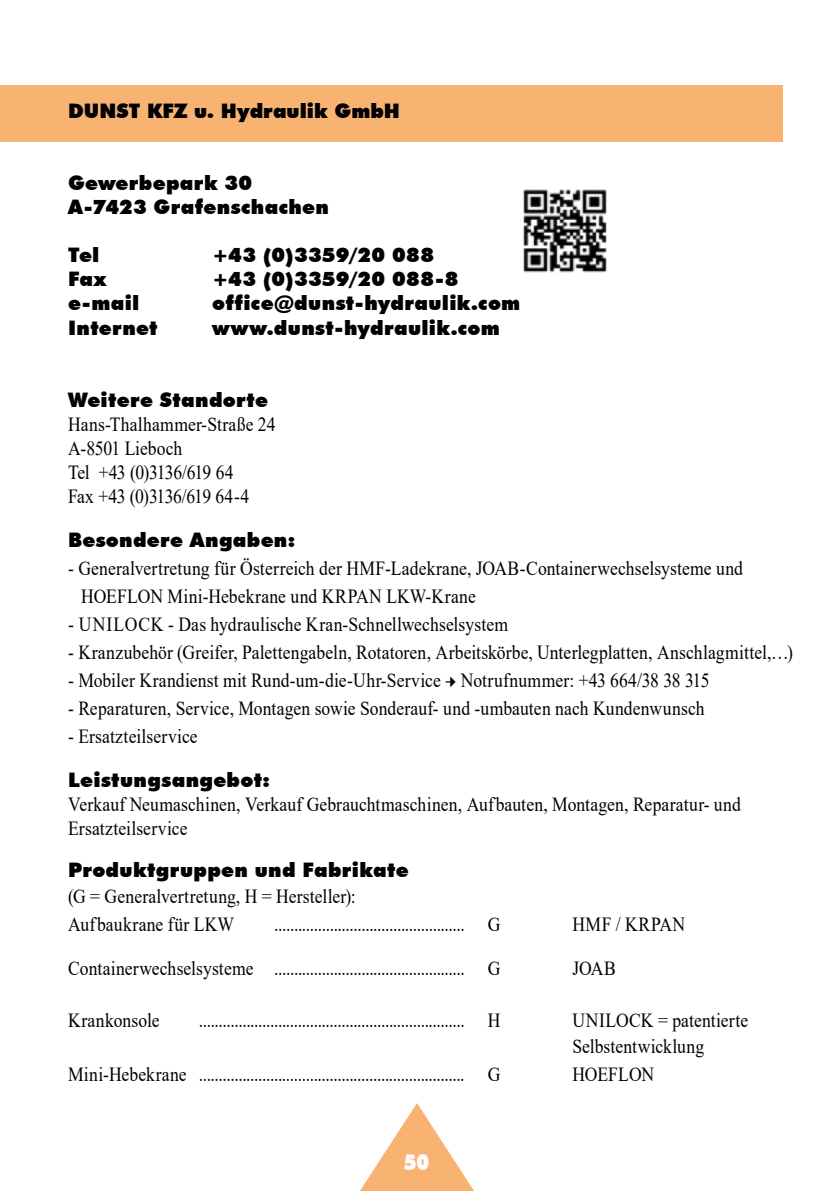
<style>
.page{position:relative;width:834px;height:1191px;background:#fff}
.page>*{position:absolute;margin:0;border:0;box-sizing:border-box;transform-origin:0 0}
.t1{font:900 22px "Futura BT";color:#fff;scale:.85 1}
.t2{font:20px/24px "Times New Roman";letter-spacing:.005em;color:#000;scale:.88 1}
.t3{font:900 20px/24.2px "Futura BT";letter-spacing:.015em;color:#000}
.t4{font:20px "Times New Roman";letter-spacing:.025em;color:#000;scale:.88 1}
.s1{font-family:"Minion Pro"}
</style>
<div class="page">
<svg style="left:360px;top:1103px;width:114px;height:88px"></svg>
<div style="left:384px;top:1153px;width:64px;height:38px;background:#f8b271"></div>
<div style="left:0;top:85px;width:782px;height:57px;background:#f8b271"></div>
<img style="left:523px;top:189px;width:84px;height:83px">
<p class="t3" style="left:68px;top:98px;width:333px">DUNST KFZ u. Hydraulik GmbH</p>
<p class="t3" style="left:68px;top:171px;width:262px">Gewerbepark 30<br>A-7423 Grafenschachen</p>
<p class="t3" style="left:68px;top:243px;width:33px">Tel</p>
<p class="t3" style="left:212px;top:243px;width:223px">+43 (0)3359/20 088</p>
<p class="t3" style="left:68px;top:267px;width:40px">Fax</p>
<p class="t3" style="left:212px;top:267px;width:248px">+43 (0)3359/20 088-8</p>
<p class="t3" style="left:68px;top:291px;width:73px">e-mail</p>
<p class="t3" style="left:212px;top:291px;width:309px">office@dunst-hydraulik.com</p>
<p class="t3" style="left:68px;top:315px;width:91px">Internet</p>
<p class="t3" style="left:212px;top:315px;width:289px">www.dunst-hydraulik.com</p>
<p class="t3" style="left:68px;top:387px;width:201px">Weitere Standorte</p>
<p class="t2" style="left:68px;top:411px;width:237px">Hans-Thalhammer-Straße 24<br>A-8501 Lieboch<br>Tel +43 (0)3136/619 64<br>Fax +43 (0)3136/619 64-4</p>
<p class="t3" style="left:68px;top:527px;width:229px">Besondere Angaben:</p>
<p class="t2" style="left:81px;top:553px;width:753px;line-height:28px;text-indent:-13px">- Generalvertretung für Österreich der HMF-Ladekrane, JOAB-Containerwechselsysteme und<br>HOEFLON Mini-Hebekrane und KRPAN LKW-Krane</p>
<p class="t2" style="left:68px;top:611px;width:501px">- UNILOCK - Das hydraulische Kran-Schnellwechselsystem</p>
<p class="t2" style="left:68px;top:639px;width:825px">- Kranzubehör (Greifer, Palettengabeln, Rotatoren, Arbeitskörbe, Unterlegplatten, Anschlagmittel,…)</p>
<p class="t2" style="left:68px;top:667px;width:730px">- Mobiler Krandienst mit Rund-um-die-Uhr-Service <span class="s1">→</span> Notrufnummer: +43 664/38 38 315</p>
<p class="t2" style="left:68px;top:695px;width:724px">- Reparaturen, Service, Montagen sowie Sonderauf- und -umbauten nach Kundenwunsch</p>
<p class="t2" style="left:68px;top:723px;width:149px">- Ersatzteilservice</p>
<p class="t3" style="left:68px;top:767px;width:203px">Leistungsangebot:</p>
<p class="t2" style="left:68px;top:791px;width:765px">Verkauf Neumaschinen, Verkauf Gebrauchtmaschinen, Aufbauten, Montagen, Reparatur- und<br>Ersatzteilservice</p>
<p class="t3" style="left:68px;top:857px;width:342px">Produktgruppen und Fabrikate</p>
<p class="t2" style="left:68px;top:881px;width:328px;line-height:28px">(G = Generalvertretung, H = Hersteller):<br>Aufbaukrane für LKW</p>
<p class="t2" style="left:274px;top:911px;width:259px">................................................ G</p>
<p class="t4" style="left:572px;top:910px;width:130px">HMF / KRPAN</p>
<p class="t2" style="left:68px;top:955px;width:493px">Containerwechselsysteme ................................................ G</p>
<p class="t2" style="left:572px;top:955px;width:51px">JOAB</p>
<p class="t2" style="left:68px;top:1007px;width:106px">Krankonsole</p>
<p class="t2" style="left:199px;top:1007px;width:344px">................................................................... H</p>
<p class="t2" style="left:572px;top:1006px;width:201px;line-height:26px">UNILOCK = patentierte<br>Selbstentwicklung</p>
<p class="t2" style="left:68px;top:1061px;width:493px">Mini-Hebekrane ................................................................... G</p>
<p class="t2" style="left:572px;top:1061px;width:94px">HOEFLON</p>
<p class="t1" style="left:404px;top:1148px;width:32px">50</p>
</div>
